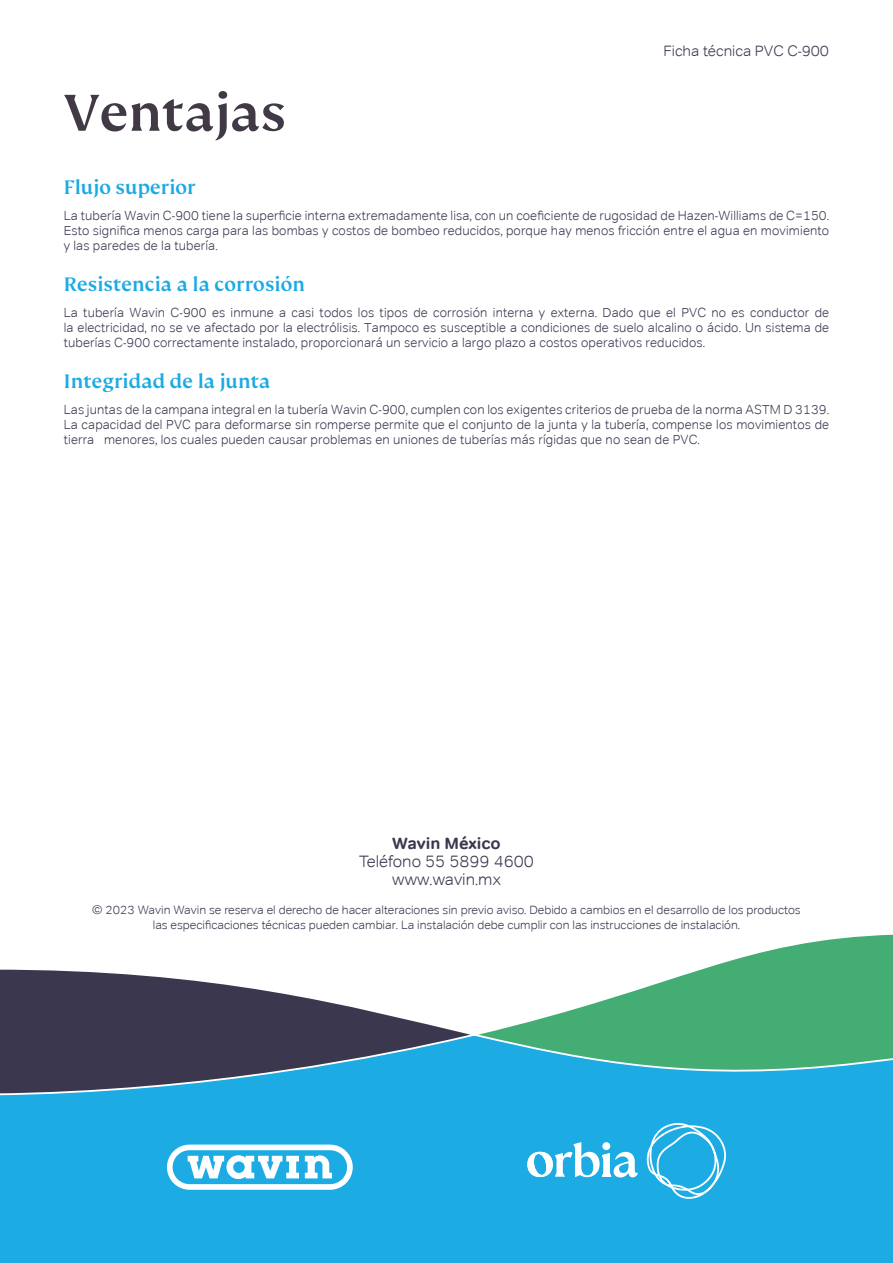
<style>
.page{position:relative;width:893px;height:1263px;background:#fff}
.page>*{position:absolute;margin:0;border:0;box-sizing:border-box;transform-origin:0 0}
.t1{font:500 57px "FS Kim";color:#413946}
.t2{font:500 21.6px "FS Kim";letter-spacing:.01em;color:#1baae3}
.t3{font:300 16.5px/18px "Tondo";color:#3b374f;text-align:center}
.t4{font:700 16.5px "Tondo";color:#3b374f}
.t5{font:300 15px "Tondo";color:#3b374f}
.t6{font:300 13.05px/15.3px "Tondo";letter-spacing:.01em;color:#3a374f;text-align:justify}
.t7{font:300 12px/15px "Tondo";color:#3b374f;text-align:center}
</style>
<div class="page">
<div style="left:0;top:1036px;width:893px;height:227px;background:#1cabe3"></div>
<svg style="left:0;top:969px;width:466px;height:127px;fill:#3b374f"></svg>
<svg style="left:466px;top:934px;width:427px;height:138px;fill:#43ad74"></svg>
<svg style="left:167px;top:1144px;width:186px;height:46px"></svg>
<svg style="left:527px;top:1142px;width:111px;height:35px"></svg>
<svg style="left:646px;top:1123px;width:80px;height:76px"></svg>
<h1 class="t1" style="left:64px;top:81px;width:223px">Ventajas</h1>
<p class="t5" style="left:664px;top:42px;width:167px">Ficha técnica PVC C-900</p>
<h2 class="t2" style="left:64px;top:175px;width:133px">Flujo superior</h2>
<p class="t6" style="left:64px;top:208px;width:767px">La tubería Wavin C-900 tiene la superficie interna extremadamente lisa, con un coeficiente de rugosidad de Hazen-Williams de C=150.<br>Esto significa menos carga para las bombas y costos de bombeo reducidos, porque hay menos fricción entre el agua en movimiento y las paredes de la tubería.</p>
<h2 class="t2" style="left:64px;top:272px;width:243px">Resistencia a la corrosión</h2>
<p class="t6" style="left:64px;top:304px;width:767px">La tubería Wavin C-900 es inmune a casi todos los tipos de corrosión interna y externa. Dado que el PVC no es conductor de la electricidad, no se ve afectado por la electrólisis. Tampoco es susceptible a condiciones de suelo alcalino o ácido. Un sistema de tuberías C-900 correctamente instalado, proporcionará un servicio a largo plazo a costos operativos reducidos.</p>
<h2 class="t2" style="left:64px;top:369px;width:208px">Integridad de la junta</h2>
<p class="t6" style="left:64px;top:401px;width:767px">Las juntas de la campana integral en la tubería Wavin C-900, cumplen con los exigentes criterios de prueba de la norma ASTM D 3139.<br>La capacidad del PVC para deformarse sin romperse permite que el conjunto de la junta y la tubería, compense los movimientos de tierra menores, los cuales pueden causar problemas en uniones de tuberías más rígidas que no sean de PVC.</p>
<p class="t4" style="left:392px;top:833px;width:110px">Wavin México</p>
<p class="t3" style="left:359px;top:852px;width:176px">Teléfono 55 5899 4600 www.wavin.mx</p>
<p class="t7" style="left:92px;top:902px;width:710px">© 2023 Wavin Wavin se reserva el derecho de hacer alteraciones sin previo aviso. Debido a cambios en el desarrollo de los productos las especificaciones técnicas pueden cambiar. La instalación debe cumplir con las instrucciones de instalación.</p>
</div>
